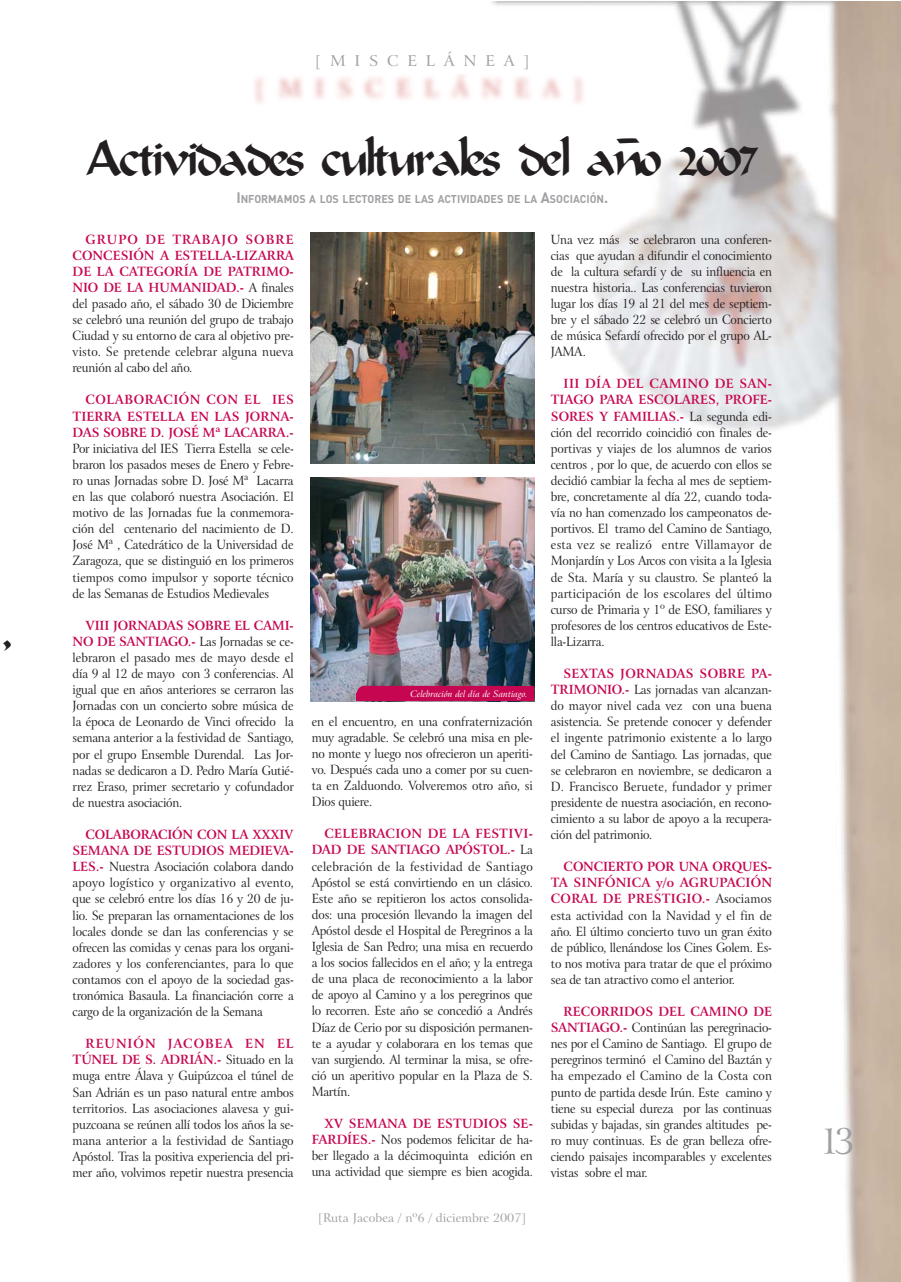
<style>
.page{position:relative;width:901px;height:1282px;background:#fff}
.page>*{position:absolute;margin:0;border:0;box-sizing:border-box;transform-origin:0 0}
.t1{font:39px "Beanie Plain";color:#231f20}
.t2{font:37.5px "Beanie Plain";letter-spacing:-.125em;color:#231f20}
.t3{font:36px "Arrus BT";color:#a0a0a4}
.t4{font:30.9px "Beanie Plain";color:#231f20}
.t5{font:15px "Arrus BT";letter-spacing:.59em;color:#a0a0a4}
.t6{font:12.75px/16px "Arrus BT";letter-spacing:-.02em;color:#231f20;text-align:justify;scale:.9 1}
.t7{font:700 12.75px/16px "Arrus BT";letter-spacing:.005em;color:#c60651;text-align:justify;scale:.95 1}
.t8{font:12px "Arrus BT";color:#a0a0a4}
.t9{font:700 11.25px "DIN";color:#a0a0a4;scale:.95 1}
.t10{font:italic 9px "Arrus BT";color:#fff}
.s1{font-size:15px}
.s2{font-weight:700;color:#c60651}
</style>
<div class="page">
<img style="left:310px;top:1px;width:590px;height:1280px">
<img style="left:254px;top:75px;width:349px;height:31px">
<img style="left:310px;top:477px;width:224px;height:224px">
<img style="left:310px;top:232px;width:224px;height:231px">
<div style="left:356px;top:686px;width:151px;height:14px;background:#c60651;border-radius:7px"></div>
<div style="left:484px;top:686px;width:50px;height:14px;background:#c60651"></div>
<div style="left:356px;top:693px;width:176px;height:7px;background:#c60651"></div>
<h1 class="t1" style="left:2px;top:613px;width:12px">,</h1>
<p class="t5" style="left:315px;top:54px;width:216px">[MISCELÁNEA]</p>
<h2 class="t2" style="left:85px;top:144px;width:676px">Actividades culturales del ano 2007</h2>
<p class="t9" style="left:236px;top:195px;width:393px"><span class="s1">I</span>NFORMAMOS A LOS LECTORES DE LAS ACTIVIDADES DE LA <span class="s1">A</span>SOCIACIÓN<span class="s1">.</span></p>
<h3 class="t4" style="left:615px;top:125px;width:27px">-</h3>
<p class="t6" style="left:73px;top:232px;width:247px;text-indent:13px"><span class="s2">GRUPO DE TRABAJO SOBRE CONCESIÓN A ESTELLA-LIZARRA DE LA CATEGORÍA DE PATRIMO-NIO DE LA HUMANIDAD.-</span> A finales del pasado año, el sábado 30 de Diciembre se celebró una reunión del grupo de trabajo Ciudad y su entorno de cara al objetivo pre&shy;visto. Se pretende celebrar alguna nueva reunión al cabo del año.</p>
<p class="t7" style="left:73px;top:392px;width:234px;text-indent:13px">COLABORACIÓN CON EL IES TIERRA ESTELLA EN LAS JORNA-DAS SOBRE D. JOSÉ Mª LACARRA.-</p>
<p class="t6" style="left:73px;top:441px;width:247px">Por iniciativa del IES Tierra Estella se cele&shy;braron los pasados meses de Enero y Febre&shy;ro unas Jornadas sobre D. José Mª Lacarra en las que colaboró nuestra Asociación. El motivo de las Jornadas fue la conmemora&shy;ción del centenario del nacimiento de D.<br>José Mª , Catedrático de la Universidad de Zaragoza, que se distinguió en los primeros tiempos como impulsor y soporte técnico de las Semanas de Estudios Medievales</p>
<p class="t6" style="left:73px;top:618px;width:247px;text-indent:13px"><span class="s2">VIII JORNADAS SOBRE EL CAMI-NO DE SANTIAGO.-</span> Las Jornadas se ce&shy;lebraron el pasado mes de mayo desde el día 9 al 12 de mayo con 3 conferencias. Al igual que en años anteriores se cerraron las Jornadas con un concierto sobre música de la época de Leonardo de Vinci ofrecido la semana anterior a la festividad de Santiago, por el grupo Ensemble Durendal. Las Jor&shy;nadas se dedicaron a D. Pedro María Gutié&shy;rrez Eraso, primer secretario y cofundador de nuestra asociación.</p>
<p class="t6" style="left:73px;top:827px;width:247px;text-indent:13px"><span class="s2">COLABORACIÓN CON LA XXXIV SEMANA DE ESTUDIOS MEDIEVA-LES.-</span> Nuestra Asociación colabora dando apoyo logístico y organizativo al evento, que se celebró entre los días 16 y 20 de ju&shy;lio. Se preparan las ornamentaciones de los locales donde se dan las conferencias y se ofrecen las comidas y cenas para los organi&shy;zadores y los conferenciantes, para lo que contamos con el apoyo de la sociedad gas&shy;tronómica Basaula. La financiación corre a cargo de la organización de la Semana</p>
<p class="t6" style="left:73px;top:1036px;width:247px;text-indent:13px"><span class="s2">REUNIÓN JACOBEA EN EL TÚNEL DE S. ADRIÁN.-</span> Situado en la muga entre Álava y Guipúzcoa el túnel de San Adrián es un paso natural entre ambos territorios. Las asociaciones alavesa y gui&shy;puzcoana se reúnen allí todos los años la se&shy;mana anterior a la festividad de Santiago Apóstol. Tras la positiva experiencia del pri&shy;mer año, volvimos repetir nuestra presencia</p>
<p class="t10" style="left:410px;top:689px;width:119px">Celebración del día de Santiago.</p>
<p class="t6" style="left:311px;top:714px;width:247px">en el encuentro, en una confraternización muy agradable. Se celebró una misa en ple&shy;no monte y luego nos ofrecieron un aperiti&shy;vo. Después cada uno a comer por su cuen&shy;ta en Zalduondo. Volveremos otro año, si Dios quiere.</p>
<p class="t6" style="left:311px;top:826px;width:247px;text-indent:13px"><span class="s2">CELEBRACION DE LA FESTIVI-DAD DE SANTIAGO APÓSTOL.-</span> La celebración de la festividad de Santiago Apóstol se está convirtiendo en un clásico.<br>Este año se repitieron los actos consolida&shy;dos: una procesión llevando la imagen del Apóstol desde el Hospital de Peregrinos a la Iglesia de San Pedro; una misa en recuerdo a los socios fallecidos en el año; y la entrega de una placa de reconocimiento a la labor de apoyo al Camino y a los peregrinos que lo recorren. Este año se concedió a Andrés Díaz de Cerio por su disposición permanen&shy;te a ayudar y colaborara en los temas que van surgiendo. Al terminar la misa, se ofre&shy;ció un aperitivo popular en la Plaza de S.<br>Martín.</p>
<p class="t6" style="left:311px;top:1116px;width:247px;text-indent:13px"><span class="s2">XV SEMANA DE ESTUDIOS SE-FARDÍES.-</span> Nos podemos felicitar de ha&shy;ber llegado a la décimoquinta edición en una actividad que siempre es bien acogida.</p>
<p class="t8" style="left:318px;top:1211px;width:209px">[Ruta Jacobea / nº6 / diciembre 2007]</p>
<p class="t6" style="left:550px;top:232px;width:247px">Una vez más se celebraron una conferen&shy;cias que ayudan a difundir el conocimiento de la cultura sefardí y de su influencia en nuestra historia.. Las conferencias tuvieron lugar los días 19 al 21 del mes de septiem&shy;bre y el sábado 22 se celebró un Concierto de música Sefardí ofrecido por el grupo AL-JAMA.</p>
<p class="t6" style="left:550px;top:376px;width:247px;text-indent:13px"><span class="s2">III DÍA DEL CAMINO DE SAN-TIAGO PARA ESCOLARES, PROFE-SORES Y FAMILIAS.-</span> La segunda edi&shy;ción del recorrido coincidió con finales de&shy;portivas y viajes de los alumnos de varios centros , por lo que, de acuerdo con ellos se decidió cambiar la fecha al mes de septiem&shy;bre, concretamente al día 22, cuando toda&shy;vía no han comenzado los campeonatos de&shy;portivos. El tramo del Camino de Santiago, esta vez se realizó entre Villamayor de Monjardín y Los Arcos con visita a la Iglesia de Sta. María y su claustro. Se planteó la participación de los escolares del último curso de Primaria y 1º de ESO, familiares y profesores de los centros educativos de Este&shy;lla-Lizarra.</p>
<p class="t6" style="left:550px;top:666px;width:247px;text-indent:13px"><span class="s2">SEXTAS JORNADAS SOBRE PA-TRIMONIO.-</span> Las jornadas van alcanzan&shy;do mayor nivel cada vez con una buena asistencia. Se pretende conocer y defender el ingente patrimonio existente a lo largo del Camino de Santiago. Las jornadas, que se celebraron en noviembre, se dedicaron a D. Francisco Beruete, fundador y primer presidente de nuestra asociación, en recono&shy;cimiento a su labor de apoyo a la recupera&shy;ción del patrimonio.</p>
<p class="t6" style="left:550px;top:859px;width:247px;text-indent:13px"><span class="s2">CONCIERTO POR UNA ORQUES-TA SINFÓNICA y/o AGRUPACIÓN CORAL DE PRESTIGIO.-</span> Asociamos esta actividad con la Navidad y el fin de año. El último concierto tuvo un gran éxito de público, llenándose los Cines Golem. Es&shy;to nos motiva para tratar de que el próximo sea de tan atractivo como el anterior.</p>
<p class="t6" style="left:550px;top:1004px;width:247px;text-indent:13px"><span class="s2">RECORRIDOS DEL CAMINO DE SANTIAGO.-</span> Continúan las peregrinacio&shy;nes por el Camino de Santiago. El grupo de peregrinos terminó el Camino del Baztán y ha empezado el Camino de la Costa con punto de partida desde Irún. Este camino y tiene su especial dureza por las continuas subidas y bajadas, sin grandes altitudes pe&shy;ro muy continuas. Es de gran belleza ofre&shy;ciendo paisajes incomparables y excelentes vistas sobre el mar.</p>
<h3 class="t3" style="left:818px;top:1123px;width:38px">13</h3>
</div>
